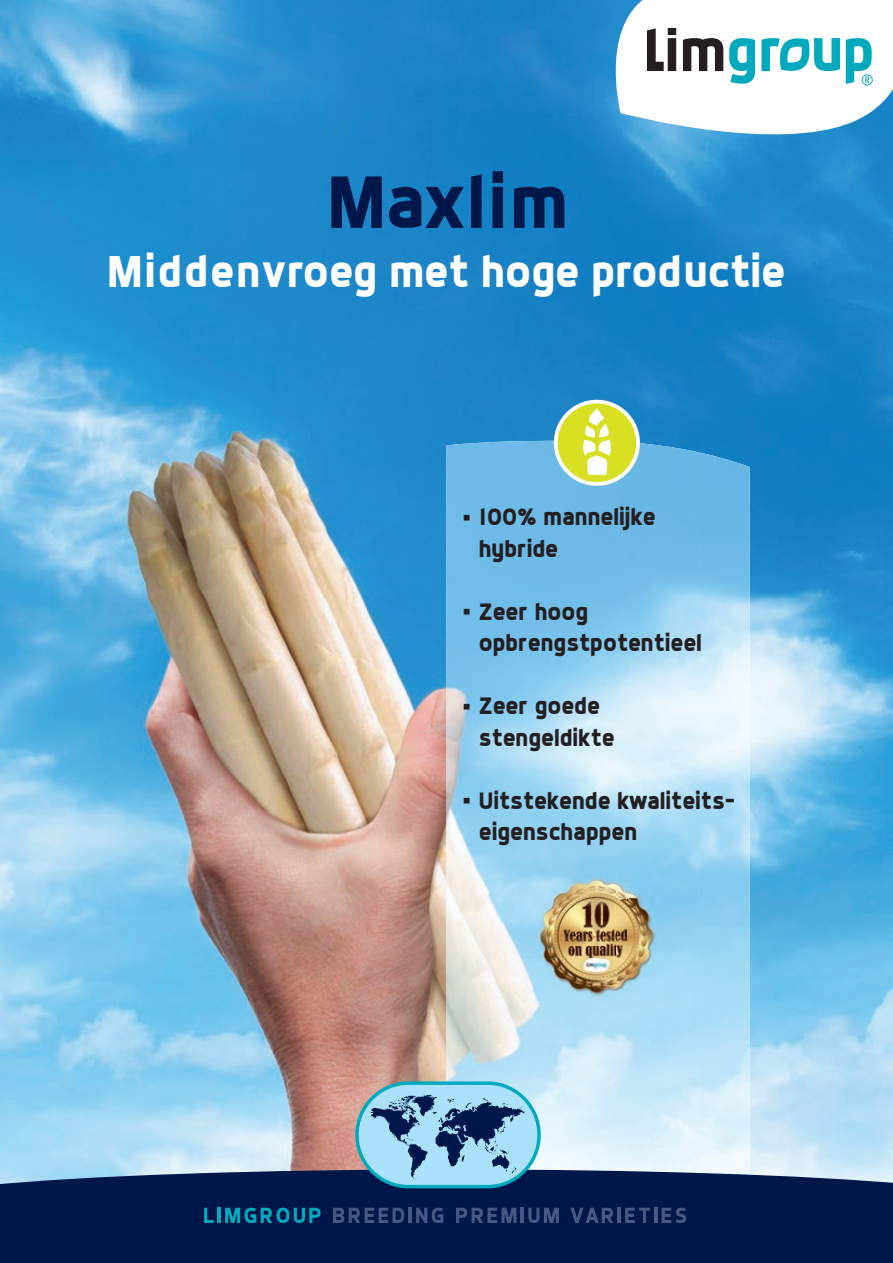
<style>
.page{position:relative;width:893px;height:1263px;background:#fff}
.page>*{position:absolute;margin:0;border:0;box-sizing:border-box;transform-origin:0 0}
.t1{font:700 74.25px "Dyno";color:#00174a}
.t2{font:700 45px "Dyno";color:#fff}
.t3{font:700 30px "Dyno";color:#231f20}
.t4{font:700 24px/31.5px "Dyno";color:#231f20}
</style>
<div class="page">
<img style="left:0;top:0;width:893px;height:1169px">
<img style="left:446px;top:441px;width:254px;height:481px">
<img style="left:699px;top:452px;width:51px;height:717px">
<img style="left:446px;top:922px;width:101px;height:247px">
<img style="left:649px;top:922px;width:51px;height:247px">
<img style="left:547px;top:1000px;width:102px;height:169px">
<img style="left:534px;top:874px;width:124px;height:126px">
<div style="left:556px;top:402px;width:82px;height:82px;background:#d6df21;border-radius:50%"></div>
<div style="left:554px;top:400px;width:86px;height:86px;border:4px solid #fff;border-radius:50%"></div>
<svg style="left:583px;top:408px;width:28px;height:67px"></svg>
<div style="left:0;top:1169px;width:893px;height:94px;background:#00174a"></div>
<svg style="left:204px;top:1208px;width:10px;height:15px"></svg>
<hr style="left:218px;top:1208px;width:3px;height:15px;background:#00aabc">
<svg style="left:225px;top:1208px;width:96px;height:15px"></svg>
<svg style="left:333px;top:1208px;width:71px;height:15px"></svg>
<hr style="left:409px;top:1208px;width:3px;height:15px;background:#475983">
<svg style="left:416px;top:1208px;width:27px;height:15px"></svg>
<svg style="left:456px;top:1208px;width:60px;height:15px"></svg>
<hr style="left:521px;top:1208px;width:3px;height:15px;background:#475983">
<svg style="left:528px;top:1208px;width:31px;height:15px"></svg>
<svg style="left:570px;top:1208px;width:43px;height:15px"></svg>
<hr style="left:618px;top:1208px;width:3px;height:15px;background:#475983">
<svg style="left:625px;top:1208px;width:25px;height:15px"></svg>
<hr style="left:654px;top:1208px;width:3px;height:15px;background:#475983">
<svg style="left:662px;top:1208px;width:24px;height:15px"></svg>
<svg style="left:357px;top:1083px;width:182px;height:103px;background:#7aa9c7"></svg>
<div style="left:355px;top:1081px;width:186px;height:107px;border:3px solid #00aabc;border-radius:52px"></div>
<svg style="left:595px;top:0;width:298px;height:137px"></svg>
<div style="left:840px;top:0;width:53px;height:14px;background:#fff"></div>
<h1 class="t1" style="left:328px;top:157px;width:242px">Maxlim</h1>
<h2 class="t2" style="left:108px;top:245px;width:679px">Middenvroeg met hoge productie</h2>
<p class="t3" style="left:463px;top:499px;width:10px">•</p>
<p class="t4" style="left:479px;top:501px;width:178px">100% mannelijke hybride</p>
<p class="t3" style="left:463px;top:593px;width:10px">•</p>
<p class="t4" style="left:479px;top:595px;width:225px">Zeer hoog opbrengstpotentieel</p>
<p class="t3" style="left:463px;top:688px;width:10px">•</p>
<p class="t3" style="left:463px;top:782px;width:10px">•</p>
<p class="t4" style="left:479px;top:690px;width:137px">Zeer goede stengeldikte</p>
<p class="t4" style="left:479px;top:784px;width:258px">Uitstekende kwaliteits&shy;eigenschappen</p>
</div>
